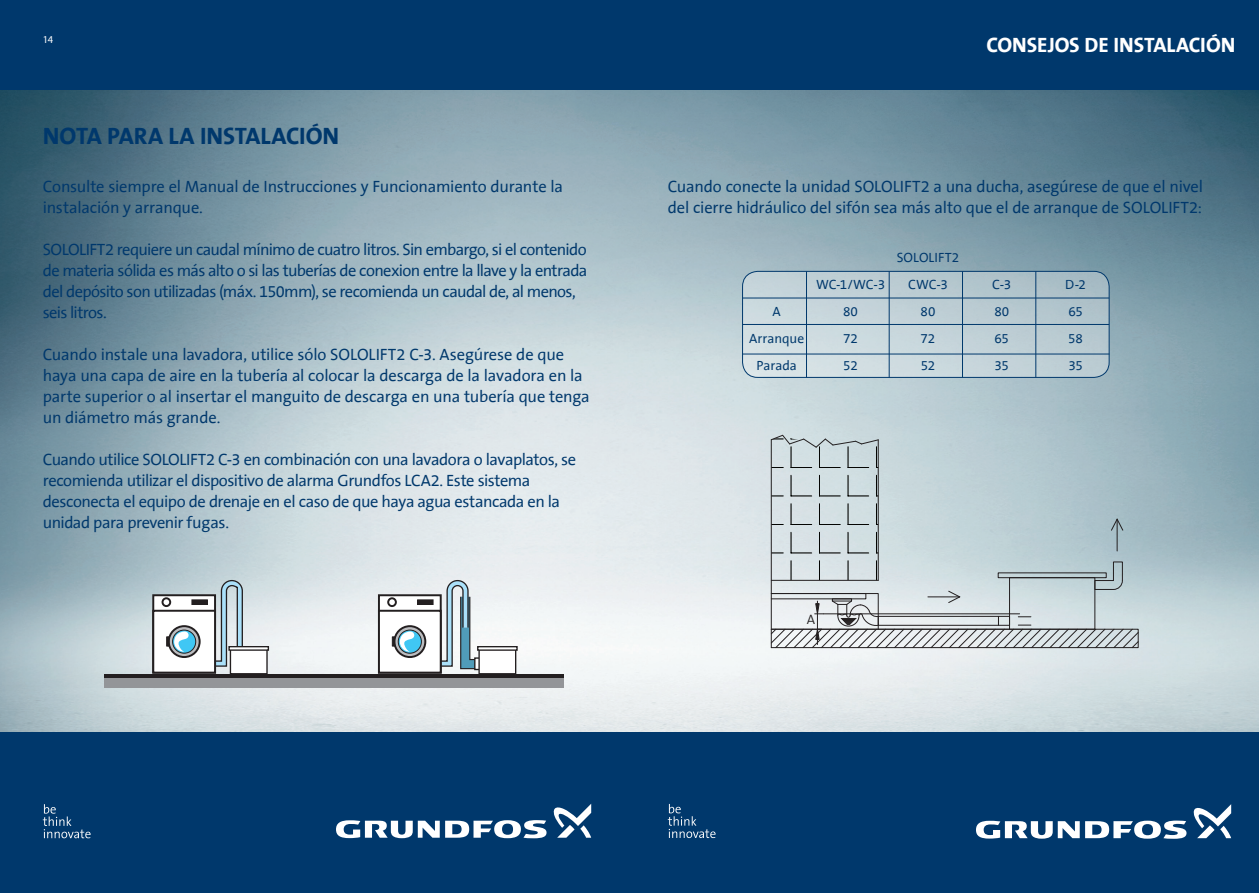
<style>
.page{position:relative;width:1259px;height:893px;background:#fff}
.page>*{position:absolute;margin:0;border:0;box-sizing:border-box;transform-origin:0 0}
.t1{font:700 24px "Grundfos The Sans";letter-spacing:-.005em;color:#00386c}
.t2{font:700 21px "Grundfos The Sans";color:#fff}
.t3{font:16.5px/21px "Grundfos The Sans";letter-spacing:-.02em;color:#00386c}
.t4{font:16.5px/21px "Grundfos The Sans";letter-spacing:-.04em;color:#00386c}
.t5{font:13.65px "Grundfos The Sans OT 4 SL";color:#231f20}
.t6{font:13.5px "Grundfos The Sans";color:#00386c}
.t7{font:10.5px "Myriad Pro";color:#fff}
</style>
<div class="page">
<img style="left:0;top:89px;width:1258px;height:643px">
<svg style="left:742px;top:271px;width:367px;height:106px;background:#becfd5"></svg>
<div style="left:742px;top:271px;width:367px;height:107px;border:1px solid #00386c;border-radius:15px"></div>
<hr style="left:742px;top:298px;width:367px;height:1px;background:#00386c">
<hr style="left:742px;top:324px;width:367px;height:1px;background:#00386c">
<hr style="left:806px;top:271px;width:1px;height:106px;background:#00386c">
<hr style="left:888px;top:271px;width:1px;height:106px;background:#00386c">
<hr style="left:962px;top:271px;width:1px;height:106px;background:#00386c">
<hr style="left:1035px;top:271px;width:1px;height:106px;background:#00386c">
<div style="left:0;top:0;width:1259px;height:89px;background:#00386c"></div>
<div style="left:0;top:732px;width:1259px;height:161px;background:#00386c"></div>
<svg style="left:976px;top:821px;width:103px;height:18px"></svg>
<svg style="left:1085px;top:821px;width:101px;height:18px"></svg>
<svg style="left:1193px;top:804px;width:38px;height:34px"></svg>
<svg style="left:336px;top:820px;width:210px;height:18px"></svg>
<svg style="left:553px;top:804px;width:38px;height:34px"></svg>
<svg style="left:43px;top:804px;width:48px;height:34px"></svg>
<svg style="left:668px;top:804px;width:47px;height:34px"></svg>
<div style="left:479px;top:648px;width:37px;height:26px;background:#fff"></div>
<div style="left:478px;top:648px;width:38px;height:26px;border:1px solid #231f20"></div>
<hr style="left:478px;top:647px;width:39px;height:3px;background:#fff">
<div style="left:477px;top:646px;width:41px;height:5px;border:1px solid #231f20"></div>
<div style="left:104px;top:676px;width:460px;height:11px;background:#939598"></div>
<hr style="left:104px;top:674px;width:460px;height:4px;background:#231f20">
<svg style="left:434px;top:579px;width:58px;height:91px"></svg>
<div style="left:379px;top:595px;width:62px;height:78px;background:#fff"></div>
<div style="left:378px;top:594px;width:64px;height:79px;border:2px solid #231f20"></div>
<div style="left:379px;top:611px;width:62px;height:62px;background:#fff"></div>
<div style="left:378px;top:610px;width:64px;height:64px;border:2px solid #231f20"></div>
<svg style="left:394px;top:626px;width:31px;height:31px"></svg>
<div style="left:393px;top:625px;width:33px;height:33px;border:2px solid #231f20;border-radius:50%"></div>
<div style="left:398px;top:630px;width:23px;height:23px;background:#40c7f4;border-radius:50%"></div>
<div style="left:398px;top:630px;width:24px;height:24px;border:1px solid #231f20;border-radius:50%"></div>
<div style="left:387px;top:597px;width:10px;height:10px;border:2px solid #231f20;border-radius:50%"></div>
<hr style="left:417px;top:600px;width:16px;height:4px;background:#231f20">
<div style="left:417px;top:600px;width:16px;height:5px;border:1px solid #231f20"></div>
<svg style="left:392px;top:631px;width:24px;height:21px"></svg>
<svg style="left:209px;top:579px;width:35px;height:88px;background:#aabdc5"></svg>
<svg style="left:155px;top:597px;width:58px;height:13px"></svg>
<div style="left:152px;top:594px;width:64px;height:79px;border:2px solid #231f20"></div>
<div style="left:153px;top:611px;width:62px;height:62px;background:#fff"></div>
<div style="left:152px;top:610px;width:64px;height:64px;border:2px solid #231f20"></div>
<svg style="left:169px;top:626px;width:31px;height:31px"></svg>
<div style="left:168px;top:625px;width:33px;height:33px;border:2px solid #231f20;border-radius:50%"></div>
<svg style="left:173px;top:630px;width:23px;height:23px"></svg>
<div style="left:172px;top:630px;width:24px;height:24px;border:1px solid #231f20;border-radius:50%"></div>
<div style="left:161px;top:597px;width:10px;height:10px;border:2px solid #231f20;border-radius:50%"></div>
<hr style="left:192px;top:600px;width:15px;height:4px;background:#231f20">
<div style="left:192px;top:600px;width:15px;height:5px;border:1px solid #231f20"></div>
<svg style="left:166px;top:631px;width:24px;height:21px"></svg>
<div style="left:230px;top:648px;width:37px;height:26px;background:#fff"></div>
<div style="left:230px;top:648px;width:38px;height:26px;border:1px solid #231f20"></div>
<hr style="left:229px;top:647px;width:39px;height:3px;background:#fff">
<div style="left:228px;top:646px;width:41px;height:5px;border:1px solid #231f20"></div>
<svg style="left:771px;top:435px;width:367px;height:213px;background:#bfccd1"></svg>
<hr style="left:742px;top:354px;width:367px;height:1px;background:#00386c">
<p class="t7" style="left:43px;top:33px;width:12px">14</p>
<p class="t2" style="left:986px;top:34px;width:13px">CONSE</p>
<p class="t2" style="left:1047px;top:34px;width:119px">JOSDEINSTALACIÓN</p>
<h1 class="t1" style="left:43px;top:123px;width:217px">NOTA PARA LA INSTALACIÓN</h1>
<p class="t3" style="left:43px;top:177px;width:522px">Consulte siempre el Manual de Instrucciones y Funcionamiento durante la instalación y arranque.</p>
<p class="t4" style="left:43px;top:240px;width:546px">SOLOLIFT2 requiere un caudal mínimo de cuatro litros. Sin embargo, si el contenido de materia sólida es más alto o si las tuberías de conexion entre la llave y la entrada del depósito son utilizadas (máx. 150mm), se recomienda un caudal de, al menos, seis litros.</p>
<p class="t3" style="left:43px;top:345px;width:548px">Cuando instale una lavadora, utilice sólo SOLOLIFT2 C-3. Asegúrese de que haya una capa de aire en la tubería al colocar la descarga de la lavadora en la parte superior o al insertar el manguito de descarga en una tubería que tenga un diámetro más grande.</p>
<p class="t3" style="left:43px;top:450px;width:535px">Cuando utilice SOLOLIFT2 C-3 en combinación con una lavadora o lavaplatos, se recomienda utilizar el dispositivo de alarma Grundfos LCA2. Este sistema desconecta el equipo de drenaje en el caso de que haya agua estancada en la unidad para prevenir fugas.</p>
<p class="t3" style="left:668px;top:177px;width:537px">Cuando conecte la unidad SOLOLIFT2 a una ducha, asegúrese de que el nivel del cierre hidráulico del sifón sea más alto que el de arranque de SOLOLIFT2:</p>
<p class="t6" style="left:897px;top:251px;width:64px">SOLOLIFT2</p>
<p class="t6" style="left:816px;top:278px;width:71px">WC-1/WC-3</p>
<p class="t6" style="left:908px;top:278px;width:41px">CWC-3</p>
<p class="t6" style="left:992px;top:278px;width:21px">C-3</p>
<p class="t6" style="left:1065px;top:278px;width:22px">D-2</p>
<p class="t6" style="left:772px;top:305px;width:10px">A</p>
<p class="t6" style="left:843px;top:305px;width:16px">80</p>
<p class="t6" style="left:920px;top:305px;width:16px">80</p>
<p class="t6" style="left:994px;top:305px;width:16px">80</p>
<p class="t6" style="left:1068px;top:305px;width:16px">65</p>
<p class="t6" style="left:749px;top:332px;width:57px">Arranque</p>
<p class="t6" style="left:843px;top:332px;width:16px">72</p>
<p class="t6" style="left:920px;top:332px;width:16px">72</p>
<p class="t6" style="left:994px;top:332px;width:16px">65</p>
<p class="t6" style="left:1068px;top:332px;width:16px">58</p>
<p class="t6" style="left:756px;top:359px;width:42px">Parada</p>
<p class="t6" style="left:843px;top:359px;width:16px">52</p>
<p class="t6" style="left:920px;top:359px;width:16px">52</p>
<p class="t6" style="left:994px;top:359px;width:16px">35</p>
<p class="t6" style="left:1068px;top:359px;width:16px">35</p>
<p class="t5" style="left:807px;top:611px;width:10px">A</p>
</div>
